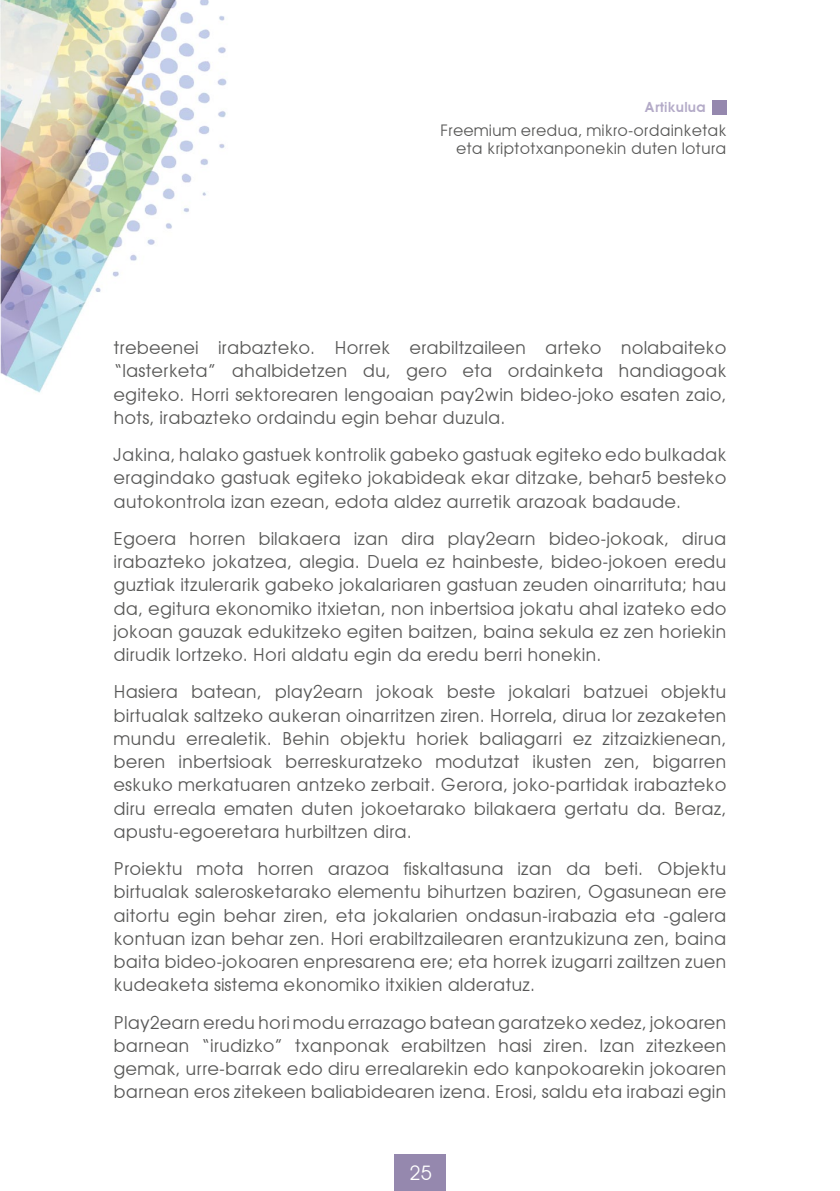
<style>
.page{position:relative;width:840px;height:1191px;background:#fff}
.page>*{position:absolute;margin:0;border:0;box-sizing:border-box;transform-origin:0 0}
.t1{font:20px "Avant Garde";color:#fff}
.t2{font:18px/23.2px "Avant Garde";color:#575756;text-align:justify}
.t3{font:16px/18px "Avant Garde";color:#575756;text-align:right}
.t4{font:600 14px "Avant Garde";letter-spacing:.01em;color:#b4abc8}
</style>
<div class="page">
<div style="left:394px;top:1154px;width:51px;height:37px;background:#9588ae"></div>
<img style="left:0;top:0;width:227px;height:393px">
<div style="left:711px;top:100px;width:15px;height:15px;background:#9588ae"></div>
<p class="t4" style="left:644px;top:99px;width:63px">Artikulua</p>
<p class="t3" style="left:440px;top:122px;width:287px">Freemium eredua, mikro-ordainketak eta kriptotxanponekin duten lotura</p>
<p class="t2" style="left:113px;top:336px;width:614px">trebeenei irabazteko. Horrek erabiltzaileen arteko nolabaiteko “lasterketa” ahalbidetzen du, gero eta ordainketa handiagoak egiteko. Horri sektorearen lengoaian pay2win bideo-joko esaten zaio, hots, irabazteko ordaindu egin behar duzula.</p>
<p class="t2" style="left:113px;top:443px;width:614px">Jakina, halako gastuek kontrolik gabeko gastuak egiteko edo bulkadak eragindako gastuak egiteko jokabideak ekar ditzake, behar5 besteko autokontrola izan ezean, edota aldez aurretik arazoak badaude.</p>
<p class="t2" style="left:113px;top:527px;width:614px">Egoera horren bilakaera izan dira play2earn bideo-jokoak, dirua irabazteko jokatzea, alegia. Duela ez hainbeste, bideo-jokoen eredu guztiak itzulerarik gabeko jokalariaren gastuan zeuden oinarrituta; hau da, egitura ekonomiko itxietan, non inbertsioa jokatu ahal izateko edo jokoan gauzak edukitzeko egiten baitzen, baina sekula ez zen horiekin dirudik lortzeko. Hori aldatu egin da eredu berri honekin.</p>
<p class="t2" style="left:113px;top:680px;width:614px">Hasiera batean, play2earn jokoak beste jokalari batzuei objektu birtualak saltzeko aukeran oinarritzen ziren. Horrela, dirua lor zezaketen mundu errealetik. Behin objektu horiek baliagarri ez zitzaizkienean, beren inbertsioak berreskuratzeko modutzat ikusten zen, bigarren eskuko merkatuaren antzeko zerbait. Gerora, joko-partidak irabazteko diru erreala ematen duten jokoetarako bilakaera gertatu da. Beraz, apustu-egoeretara hurbiltzen dira.</p>
<p class="t2" style="left:113px;top:857px;width:614px">Proiektu mota horren arazoa fiskaltasuna izan da beti. Objektu birtualak salerosketarako elementu bihurtzen baziren, Ogasunean ere aitortu egin behar ziren, eta jokalarien ondasun-irabazia eta -galera kontuan izan behar zen. Hori erabiltzailearen erantzukizuna zen, baina baita bideo-jokoaren enpresarena ere; eta horrek izugarri zailtzen zuen kudeaketa sistema ekonomiko itxikien alderatuz.</p>
<p class="t2" style="left:113px;top:1010px;width:614px">Play2earn eredu hori modu errazago batean garatzeko xedez, jokoaren barnean “irudizko” txanponak erabiltzen hasi ziren. Izan zitezkeen gemak, urre-barrak edo diru errealarekin edo kanpokoarekin jokoaren barnean eros zitekeen baliabidearen izena. Erosi, saldu eta irabazi egin</p>
<p class="t1" style="left:409px;top:1160px;width:24px">25</p>
</div>
